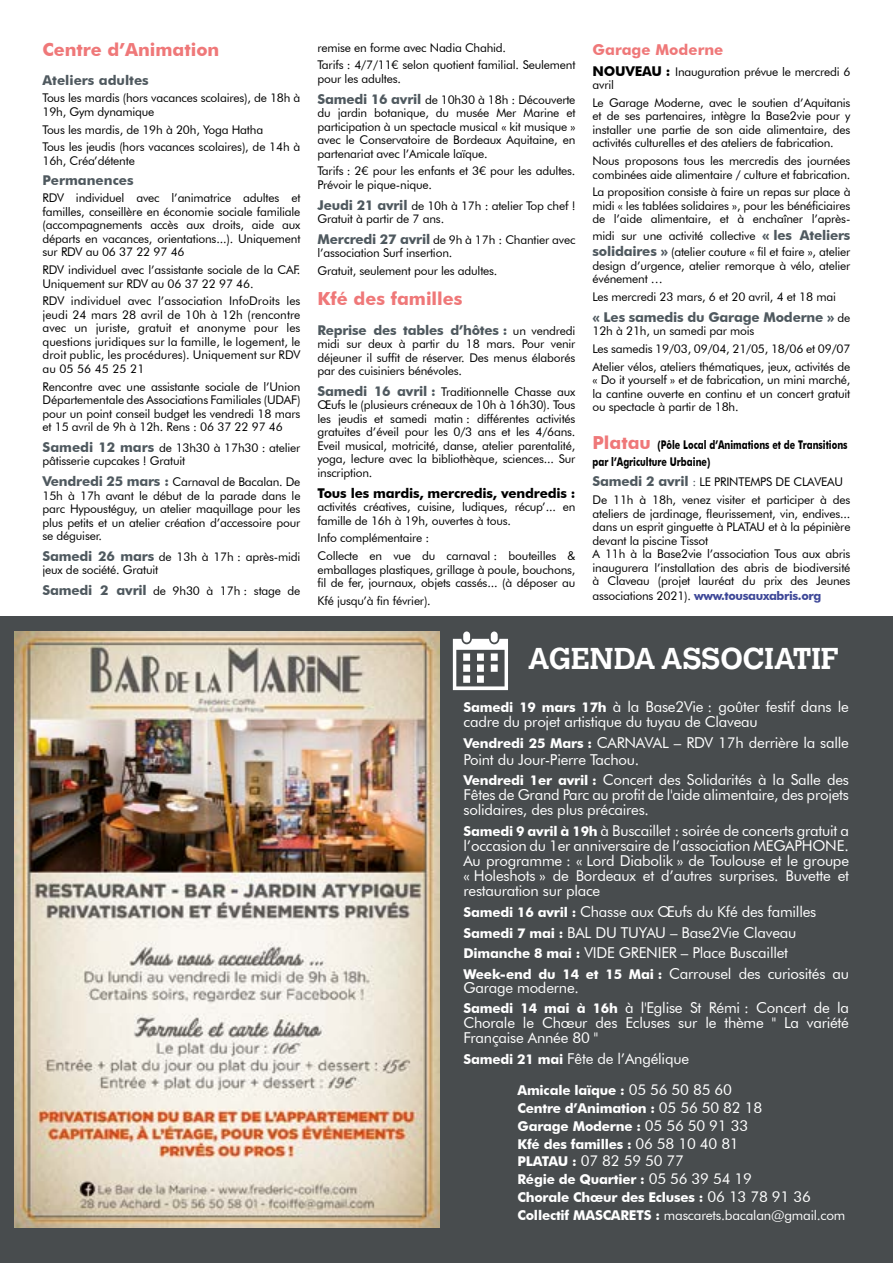
<style>
.page{position:relative;width:893px;height:1263px;background:#fff}
.page>*{position:absolute;margin:0;border:0;box-sizing:border-box;transform-origin:0 0}
.t1{font:700 30px "Calvert";color:#fff}
.t2{font:700 18px "Futura BT";color:#ef7879}
.t3{font:15px/15px "Futura BT";letter-spacing:-.015em;color:#fff}
.t4{font:700 15px "Futura BT";color:#ef7879}
.t5{font:700 13.5px/17.7px "Futura BT";letter-spacing:-.015em;color:#fff}
.t6{font:700 13.5px "Futura BT";letter-spacing:-.015em;color:#4f595f}
.t7{font:700 13.5px "Futura BT";letter-spacing:-.015em;color:#000}
.t8{font:12px/13.5px "Futura BT";letter-spacing:-.015em;color:#000}
.t9{font:700 12px/16.5px "Futura BT";color:#000;scale:.75 1}
.s1{font-weight:700;font-size:13.5px;color:#4f595f}
.s2{font-weight:400;font-size:12px;color:#000}
.s3{font-weight:700;font-size:13.5px}
.s4{font-size:18px;color:#ef7879}
.s5{color:#4f595f}
.s6{font-weight:700;color:#3e4898}
.s7{font-weight:400;font-size:15px}
.s8{font-weight:400}
</style>
<div class="page">
<div style="left:0;top:617px;width:893px;height:646px;background:#484c4e"></div>
<img style="left:14px;top:632px;width:425px;height:595px">
<svg style="left:453px;top:631px;width:55px;height:59px"></svg>
<h2 class="t2" style="left:43px;top:39px;width:178px">Centre d’Animation</h2>
<p class="t6" style="left:43px;top:71px;width:108px">Ateliers adultes</p>
<p class="t8" style="left:43px;top:91px;width:259px">Tous les mardis (hors vacances scolaires), de 18h à<br>19h, Gym dynamique</p>
<p class="t8" style="left:43px;top:120px;width:259px;line-height:17.7px">Tous les mardis, de 19h à 20h, Yoga Hatha<br>Tous les jeudis (hors vacances scolaires), de 14h à</p>
<p class="t8" style="left:43px;top:154px;width:94px">16h, Créa’détente</p>
<p class="t6" style="left:43px;top:172px;width:93px">Permanences</p>
<p class="t8" style="left:43px;top:191px;width:259px;text-align:justify">RDV individuel avec l’animatrice adultes et familles, conseillère en économie sociale familiale (accompagnements accès aux droits, aide aux départs en vacances, orientations...). Uniquement sur RDV au 06 37 22 97 46</p>
<p class="t8" style="left:43px;top:263px;width:259px">RDV individuel avec l’assistante sociale de la CAF.<br>Uniquement sur RDV au 06 37 22 97 46.</p>
<p class="t8" style="left:43px;top:294px;width:259px;text-align:justify">RDV individuel avec l’association InfoDroits les jeudi 24 mars 28 avril de 10h à 12h (rencontre avec un juriste, gratuit et anonyme pour les questions juridiques sur la famille, le logement, le droit public, les procédures). Uniquement sur RDV au 05 56 45 25 21</p>
<p class="t8" style="left:43px;top:379px;width:259px;text-align:justify">Rencontre avec une assistante sociale de l’Union Départementale des Associations Familiales (UDAF) pour un point conseil budget les vendredi 18 mars et 15 avril de 9h à 12h. Rens : 06 37 22 97 46</p>
<p class="t8" style="left:43px;top:441px;width:259px"><span class="s1">Samedi 12 mars</span> de 13h30 à 17h30 : atelier pâtisserie cupcakes ! Gratuit</p>
<p class="t8" style="left:43px;top:475px;width:260px;text-align:justify"><span class="s1">Vendredi 25 mars :</span> Carnaval de Bacalan. De 15h à 17h avant le début de la parade dans le parc Hypoustéguy, un atelier maquillage pour les plus petits et un atelier création d’accessoire pour se déguiser.</p>
<p class="t8" style="left:43px;top:550px;width:259px"><span class="s1">Samedi 26 mars</span> de 13h à 17h : après-midi jeux de société. Gratuit</p>
<p class="t8" style="left:43px;top:584px;width:259px"><span class="s1">Samedi 2 avril</span> de 9h30 à 17h : stage de</p>
<p class="t8" style="left:317px;top:38px;width:259px;line-height:17.7px">remise en forme avec Nadia Chahid.<br>Tarifs : 4/7/11€ selon quotient familial. Seulement</p>
<p class="t8" style="left:317px;top:68px;width:259px;line-height:20.7px">pour les adultes.<br><span class="s1">Samedi 16 avril</span> de 10h30 à 18h : Découverte</p>
<p class="t8" style="left:317px;top:106px;width:259px;text-align:justify">du jardin botanique, du musée Mer Marine et participation à un spectacle musical « kit musique » avec le Conservatoire de Bordeaux Aquitaine, en partenariat avec l’Amicale laïque.</p>
<p class="t8" style="left:317px;top:164px;width:259px">Tarifs : 2€ pour les enfants et 3€ pour les adultes.<br>Prévoir le pique-nique.</p>
<p class="t8" style="left:317px;top:199px;width:259px"><span class="s1">Jeudi 21 avril</span> de 10h à 17h : atelier Top chef !<br>Gratuit à partir de 7 ans.</p>
<p class="t8" style="left:317px;top:233px;width:259px"><span class="s1">Mercredi 27 avril</span> de 9h à 17h : Chantier avec l’association Surf insertion.</p>
<p class="t8" style="left:317px;top:264px;width:181px">Gratuit, seulement pour les adultes.</p>
<h2 class="t2" style="left:317px;top:288px;width:147px">Kfé des familles</h2>
<p class="t6" style="left:317px;top:322px;width:259px">Reprise des tables d’hôtes : <span class="s2">un vendredi</span></p>
<p class="t8" style="left:317px;top:337px;width:259px;text-align:justify">midi sur deux à partir du 18 mars. Pour venir déjeuner il suffit de réserver. Des menus élaborés par des cuisiniers bénévoles.</p>
<p class="t8" style="left:317px;top:385px;width:259px;text-align:justify"><span class="s1">Samedi 16 avril :</span> Traditionnelle Chasse aux Œufs le (plusieurs créneaux de 10h à 16h30). Tous les jeudis et samedi matin : différentes activités gratuites d’éveil pour les 0/3 ans et les 4/6ans.<br>Eveil musical, motricité, danse, atelier parentalité, yoga, lecture avec la bibliothèque, sciences... Sur inscription.</p>
<p class="t7" style="left:317px;top:485px;width:259px">Tous les mardis, mercredis, vendredis :</p>
<p class="t8" style="left:317px;top:500px;width:259px">activités créatives, cuisine, ludiques, récup’... en famille de 16h à 19h, ouvertes à tous.</p>
<p class="t8" style="left:317px;top:529px;width:259px;line-height:17.7px">Info complémentaire :<br>Collecte en vue du carnaval : bouteilles &amp;</p>
<p class="t8" style="left:317px;top:562px;width:259px">emballages plastiques, grillage à poule, bouchons, fil de fer, journaux, objets cassés... (à déposer au</p>
<p class="t8" style="left:317px;top:594px;width:115px">Kfé jusqu’à fin février).</p>
<p class="t4" style="left:592px;top:40px;width:132px">Garage Moderne</p>
<p class="t8" style="left:592px;top:65px;width:259px"><span class="s3">NOUVEAU :</span> Inauguration prévue le mercredi 6 avril</p>
<p class="t8" style="left:592px;top:96px;width:259px;text-align:justify">Le Garage Moderne, avec le soutien d’Aquitanis et de ses partenaires, intègre la Base2vie pour y installer une partie de son aide alimentaire, des activités culturelles et des ateliers de fabrication.</p>
<p class="t8" style="left:592px;top:154px;width:259px">Nous proposons tous les mercredis des journées combinées aide alimentaire / culture et fabrication.</p>
<p class="t8" style="left:592px;top:185px;width:259px;text-align:justify">La proposition consiste à faire un repas sur place à midi « les tablées solidaires », pour les bénéficiaires de l’aide alimentaire, et à enchaîner l’après-</p>
<p class="t8" style="left:592px;top:227px;width:259px;line-height:16.5px">midi sur une activité collective <span class="s1">« les Ateliers solidaires »</span> (atelier couture « fil et faire », atelier</p>
<p class="t8" style="left:592px;top:259px;width:259px">design d’urgence, atelier remorque à vélo, atelier événement …</p>
<p class="t8" style="left:592px;top:290px;width:245px">Les mercredi 23 mars, 6 et 20 avril, 4 et 18 mai</p>
<p class="t6" style="left:592px;top:309px;width:259px">« Les samedis du Garage Moderne » <span class="s2">de</span></p>
<p class="t8" style="left:592px;top:322px;width:260px;line-height:17.7px">12h à 21h, un samedi par mois<br>Les samedis 19/03, 09/04, 21/05, 18/06 et 09/07<br>Atelier vélos, ateliers thématiques, jeux, activités de</p>
<p class="t8" style="left:592px;top:373px;width:259px;text-align:justify">« Do it yourself » et de fabrication, un mini marché, la cantine ouverte en continu et un concert gratuit ou spectacle à partir de 18h.</p>
<p class="t9" style="left:592px;top:437px;width:342px"><span class="s4">Platau</span> (Pôle Local d’Animations et de Transitions par l’Agriculture Urbaine)</p>
<p class="t8" style="left:592px;top:473px;width:259px;line-height:17.7px"><span class="s1">Samedi 2 avril</span> <span class="s5">:</span> LE PRINTEMPS DE CLAVEAU<br>De 11h à 18h, venez visiter et participer à des</p>
<p class="t8" style="left:592px;top:506px;width:259px">ateliers de jardinage, fleurissement, vin, endives... dans un esprit ginguette à PLATAU et à la pépinière devant la piscine Tissot<br>A 11h à la Base2vie l’association Tous aux abris inaugurera l’installation des abris de biodiversité à Claveau (projet lauréat du prix des Jeunes associations 2021). <span class="s6">www.tousauxabris.org</span></p>
<h1 class="t1" style="left:528px;top:640px;width:312px">AGENDA ASSOCIATIF</h1>
<p class="t3" style="left:463px;top:699px;width:387px"><span class="s3">Samedi 19 mars 17h</span> à la Base2Vie : goûter festif dans le cadre du projet artistique du tuyau de Claveau</p>
<p class="t3" style="left:463px;top:734px;width:387px;line-height:16.5px"><span class="s3">Vendredi 25 Mars :</span> CARNAVAL – RDV 17h derrière la salle<br>Point du Jour-Pierre Tachou.</p>
<p class="t3" style="left:463px;top:772px;width:387px;text-align:justify"><span class="s3">Vendredi 1er avril :</span> Concert des Solidarités à la Salle des Fêtes de Grand Parc au profit de l'aide alimentaire, des projets solidaires, des plus précaires.</p>
<p class="t3" style="left:463px;top:823px;width:387px;text-align:justify"><span class="s3">Samedi 9 avril à 19h</span> à Buscaillet : soirée de concerts gratuit a l’occasion du 1er anniversaire de l’association MEGAPHONE.<br>Au programme : « Lord Diabolik » de Toulouse et le groupe « Holeshots » de Bordeaux et d’autres surprises. Buvette et restauration sur place</p>
<p class="t3" style="left:463px;top:901px;width:387px;line-height:20.7px"><span class="s3">Samedi 16 avril :</span> Chasse aux Œufs du Kfé des familles <span class="s3">Samedi 7 mai :</span> BAL DU TUYAU – Base2Vie Claveau <span class="s3">Dimanche 8 mai :</span> VIDE GRENIER – Place Buscaillet <span class="s3">Week-end du 14 et 15 Mai :</span> Carrousel des curiosités au</p>
<p class="t3" style="left:463px;top:977px;width:387px;line-height:20.7px">Garage moderne.<br><span class="s3">Samedi 14 mai à 16h</span> à l'Eglise St Rémi : Concert de la</p>
<p class="t3" style="left:463px;top:1015px;width:387px">Chorale le Chœur des Ecluses sur le thème " La variété<br>Française Année 80 "</p>
<p class="t3" style="left:463px;top:1051px;width:227px"><span class="s3">Samedi 21 mai</span> Fête de l’Angélique</p>
<p class="t5" style="left:517px;top:1082px;width:246px">Amicale laïque : <span class="s7">05 56 50 85 60<br></span>Centre d’Animation : <span class="s7">05 56 50 82 18<br></span>Garage Moderne : <span class="s7">05 56 50 91 33<br></span>Kfé des familles : <span class="s7">06 58 10 40 81</span></p>
<p class="t3" style="left:517px;top:1153px;width:168px"><span class="s3">PLATAU :</span> 07 82 59 50 77</p>
<p class="t5" style="left:517px;top:1170px;width:329px">Régie de Quartier : <span class="s7">05 56 39 54 19<br></span>Chorale Chœur des Ecluses : <span class="s7">06 13 78 91 36<br></span>Collectif MASCARETS : <span class="s8">mascarets.bacalan@gmail.com</span></p>
</div>
